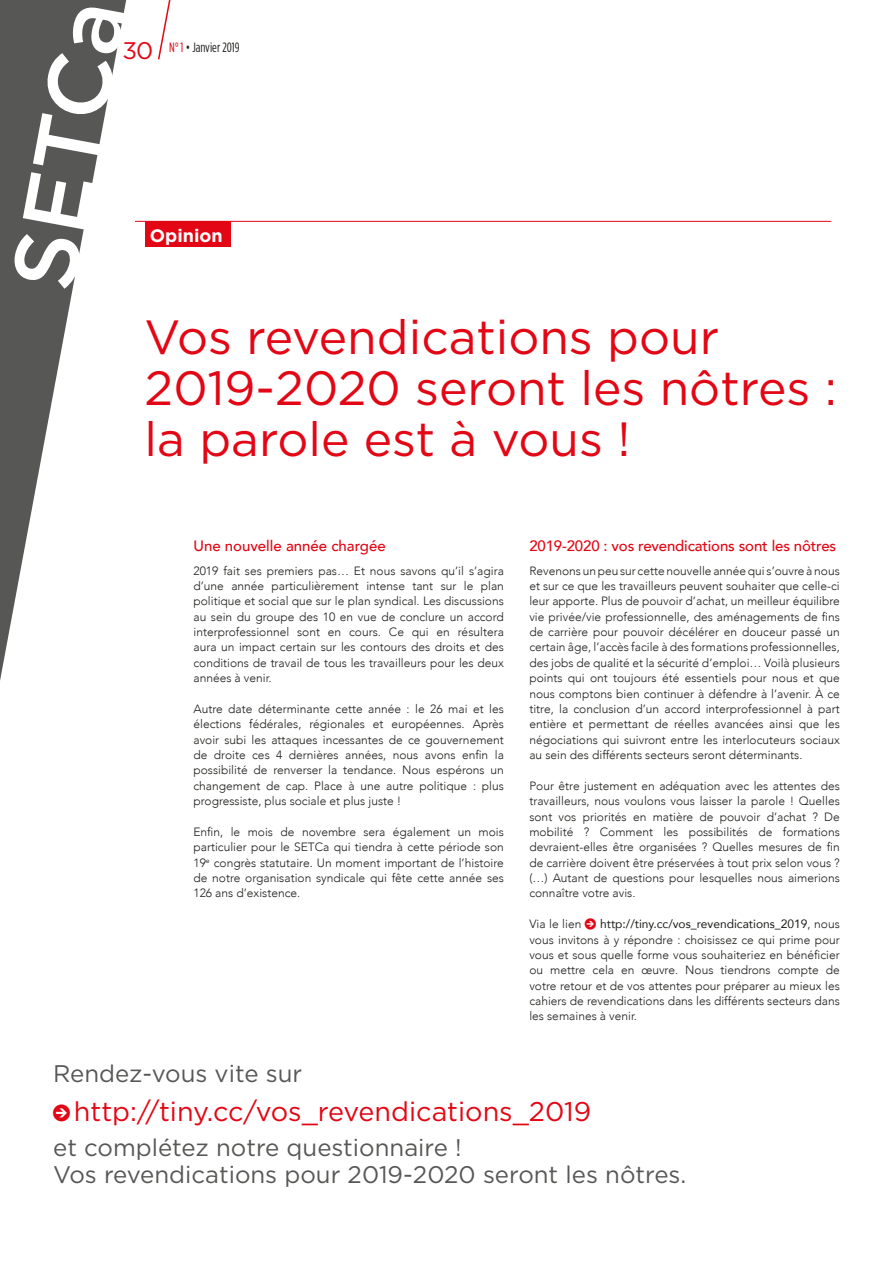
<style>
.page{position:relative;width:893px;height:1263px;background:#fff}
.page>*{position:absolute;margin:0;border:0;box-sizing:border-box;transform-origin:0 0}
.t1{font:500 90px "Gotham";color:#fff}
.t2{font:48px/51px "Gotham";color:#e30614}
.t3{font:27px "Gotham";color:#e30614}
.t4{font:24px/27px "Gotham";color:#575756}
.t5{font:700 18px "Gotham";color:#fff}
.t6{font:500 15px "Avenir";letter-spacing:-.01em;color:#e30614}
.t7{font:13.5px "Gotham Condensed";color:#1d1d1b}
.t8{font:300 12px/15.3px "Avenir";color:#1d1d1b;text-align:justify}
.s1{font-family:"Gotham";font-size:24px;color:#e30614}
.s2{color:#e30614}
.s3{font-family:"Arrowstfb";font-weight:400;color:#e30614}
.s4{font-weight:400}
.s5{font-family:"Arrowstfb";font-size:18px}
</style>
<div class="page">
<div style="left:146px;top:222px;width:85px;height:25px;background:#e30614"></div>
<hr style="left:135px;top:221px;width:696px;height:1px;background:#e30614">
<svg style="left:0;top:0;width:127px;height:681px"></svg>
<svg style="left:158px;top:0;width:13px;height:60px"></svg>
<h1 class="t1" style="left:-16px;top:279px;width:293px;rotate:-80deg">SETCa</h1>
<p class="t7" style="left:122px;top:40px;width:119px"><span class="s1">30</span> <span class="s2">N° 1</span> • Janvier 2019</p>
<h3 class="t5" style="left:150px;top:223px;width:74px">Opinion</h3>
<h2 class="t2" style="left:145px;top:310px;width:694px">Vos revendications pour<br>2019-2020 seront les nôtres : la parole est à vous !</h2>
<p class="t6" style="left:193px;top:533px;width:194px">Une nouvelle année chargée</p>
<p class="t8" style="left:193px;top:563px;width:312px">2019 fait ses premiers pas… Et nous savons qu’il s’agira d’une année particulièrement intense tant sur le plan politique et social que sur le plan syndical. Les discussions au sein du groupe des 10 en vue de conclure un accord interprofessionnel sont en cours. Ce qui en résultera aura un impact certain sur les contours des droits et des conditions de travail de tous les travailleurs pour les deux années à venir.</p>
<p class="t8" style="left:193px;top:701px;width:312px">Autre date déterminante cette année : le 26 mai et les élections fédérales, régionales et européennes. Après avoir subi les attaques incessantes de ce gouvernement de droite ces 4 dernières années, nous avons enfin la possibilité de renverser la tendance. Nous espérons un changement de cap. Place à une autre politique : plus progressiste, plus sociale et plus juste !</p>
<p class="t8" style="left:193px;top:824px;width:312px">Enfin, le mois de novembre sera également un mois particulier pour le SETCa qui tiendra à cette période son 19<sup>e</sup> congrès statutaire. Un moment important de l’histoire de notre organisation syndicale qui fête cette année ses 126 ans d’existence.</p>
<p class="t6" style="left:529px;top:533px;width:308px">2019-2020 : vos revendications sont les nôtres</p>
<p class="t8" style="left:529px;top:563px;width:312px">Revenons un peu sur cette nouvelle année qui s’ouvre à nous et sur ce que les travailleurs peuvent souhaiter que celle-ci leur apporte. Plus de pouvoir d’achat, un meilleur équilibre vie privée/vie professionnelle, des aménagements de fins de carrière pour pouvoir décélérer en douceur passé un certain âge, l’accès facile à des formations professionnelles, des jobs de qualité et la sécurité d’emploi… Voilà plusieurs points qui ont toujours été essentiels pour nous et que nous comptons bien continuer à défendre à l’avenir. À ce titre, la conclusion d’un accord interprofessionnel à part entière et permettant de réelles avancées ainsi que les négociations qui suivront entre les interlocuteurs sociaux au sein des différents secteurs seront déterminants.</p>
<p class="t8" style="left:529px;top:778px;width:312px">Pour être justement en adéquation avec les attentes des travailleurs, nous voulons vous laisser la parole ! Quelles sont vos priorités en matière de pouvoir d’achat ? De mobilité ? Comment les possibilités de formations devraient-elles être organisées ? Quelles mesures de fin de carrière doivent être préservées à tout prix selon vous ? (…) Autant de questions pour lesquelles nous aimerions connaître votre avis.</p>
<p class="t8" style="left:529px;top:916px;width:312px">Via le lien <span class="s3">J</span> <span class="s4">http://tiny.cc/vos_revendications_2019</span>, nous vous invitons à y répondre : choisissez ce qui prime pour vous et sous quelle forme vous souhaiteriez en bénéficier ou mettre cela en œuvre. Nous tiendrons compte de votre retour et de vos attentes pour préparer au mieux les cahiers de revendications dans les différents secteurs dans les semaines à venir.</p>
<h3 class="t4" style="left:53px;top:1060px;width:251px">Rendez-vous vite sur</h3>
<h3 class="t3" style="left:53px;top:1094px;width:540px"><span class="s5">J</span> http://tiny.cc/vos_revendications_2019</h3>
<h3 class="t4" style="left:53px;top:1134px;width:635px">et complétez notre questionnaire !<br>Vos revendications pour 2019-2020 seront les nôtres.</h3>
</div>
